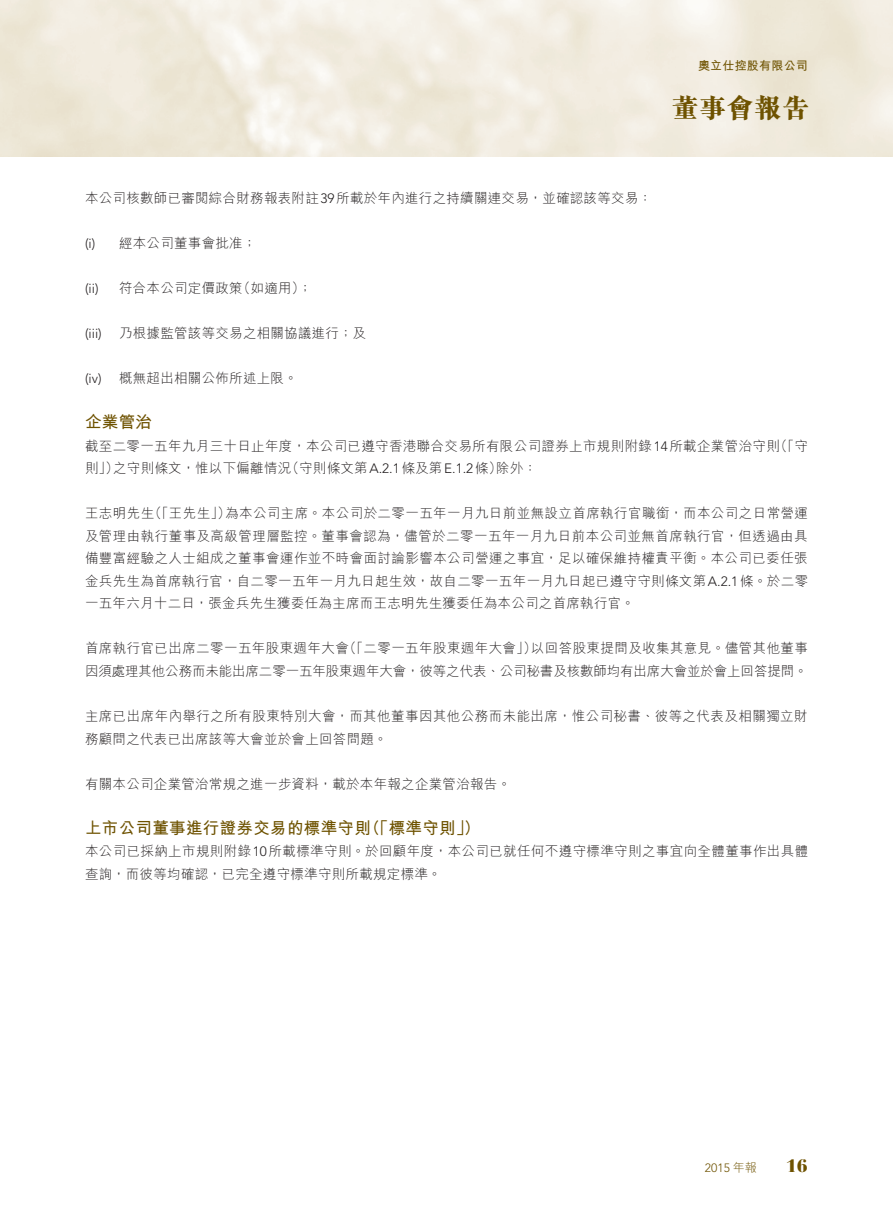
<style>
.page{position:relative;width:893px;height:1212px;background:#fff}
.page>*{position:absolute;margin:0;border:0;box-sizing:border-box;transform-origin:0 0}
.t1{font:800 27px "M Sung HK";letter-spacing:.02em;color:#6e5200}
.t2{font:900 18px "Bauer Bodoni Std";color:#6e5200}
._01_H1{font:700 16.5px "M Hei HK";letter-spacing:.02em;color:#6e5200}
._00_txt{font:300 13.5px/22.5px "M Hei HK";letter-spacing:.025em;color:#231f20}
._00_txt-2{font:300 13.5px/22.5px "M Hei HK";letter-spacing:-.01em;color:#231f20}
._00_txt-3{font:300 13.5px "Avenir LT Std";color:#231f20}
.t3{font:700 12px "M Hei HK";letter-spacing:.02em;color:#6e5200}
.t4{font:300 12px "Avenir LT Std";color:#6e5200}
.s1{font-family:"Avenir LT Std"}
.s2{font-family:"M Hei HK"}
</style>
<div class="page">
<p class="t3" style="left:698px;top:57px;width:111px">奧立仕控股有限公司</p>
<h1 class="t1" style="left:672px;top:94px;width:139px">董事會報告</h1>
<p class="_00_txt" style="left:85px;top:187px;width:568px">本公司核數師已審閱綜合財務報表附註<span class="s1">39</span>所載於年內進行之持續關連交易，並確認該等交易：</p>
<p class="_00_txt" style="left:119px;top:232px;width:139px">經本公司董事會批准;</p>
<p class="_00_txt-3" style="left:85px;top:236px;width:12px">)i(</p>
<p class="_00_txt-3" style="left:85px;top:281px;width:15px">)i i(</p>
<p class="_00_txt-3" style="left:85px;top:326px;width:18px">(iii)</p>
<p class="_00_txt" style="left:237px;top:277px;width:76px">（如適用 ;(</p>
<p class="_00_txt" style="left:119px;top:277px;width:125px">符合本公司定價政策</p>
<p class="_00_txt" style="left:119px;top:322px;width:249px">乃根據監管該等交易之相關協議進行；及</p>
<p class="_00_txt" style="left:119px;top:367px;width:180px">概無超出相關公佈所述上限。</p>
<p class="_00_txt-3" style="left:85px;top:371px;width:18px">i v( )</p>
<p class="_01_H1" style="left:85px;top:410px;width:68px">企業管治</p>
<p class="_00_txt" style="left:774px;top:434px;width:35px">（「守</p>
<p class="_00_txt" style="left:496px;top:434px;width:285px;text-indent:-411px">截至二零一五年九月三十日止年度，本公司已遵守香港聯合交易所有限公司證券上市規則附錄<span class="s1">14</span>所載企業管治守則除外：</p>
<p class="_00_txt" style="left:85px;top:457px;width:35px">則」）</p>
<p class="_00_txt" style="left:286px;top:457px;width:218px">（守則條文第<span class="s1">A.2.1</span>條及第<span class="s1">E.1.2</span>條）</p>
<p class="_00_txt" style="left:113px;top:457px;width:180px">之守則條文，惟以下偏離情況</p>
<p class="_00_txt" style="left:225px;top:502px;width:584px">為本公司主席。本公司於二零一五年一月九日前並無設立首席執行官職銜，而本公司之日常營運</p>
<p class="_00_txt" style="left:149px;top:502px;width:84px">（「王先生」）</p>
<p class="_00_txt" style="left:85px;top:502px;width:725px">王志明先生<br>及管理由執行董事及高級管理層監控。董事會認為，儘管於二零一五年一月九日前本公司並無首席執行官，但透過由具備豐富經驗之人士組成之董事會運作並不時會面討論影響本公司營運之事宜，足以確保維持權責平衡。本公司已委任張金兵先生為首席執行官，自二零一五年一月九日起生效，故自二零一五年一月九日起已遵守守則條文第<span class="s1">A.2.1</span>條。於二零一五年六月十二日，張金兵先生獲委任為主席而王志明先生獲委任為本公司之首席執行官。</p>
<p class="_00_txt" style="left:531px;top:637px;width:279px">以回答股東提問及收集其意見。儘管其他董事</p>
<p class="_00_txt-2" style="left:85px;top:637px;width:724px">首席執行官已出席二零一五年股東週年大會<br>因須處理其他公務而未能出席二零一五年股東週年大會，彼等之代表、公司秘書及核數師均有出席大會並於會上回答提問。</p>
<p class="_00_txt" style="left:85px;top:704px;width:724px">主席已出席年內舉行之所有股東特別大會，而其他董事因其他公務而未能出席，惟公司秘書、彼等之代表及相關獨立財務顧問之代表已出席該等大會並於會上回答問題。</p>
<p class="_00_txt" style="left:85px;top:772px;width:427px">有關本公司企業管治常規之進一步資料，載於本年報之企業管治報告。</p>
<p class="_01_H1" style="left:364px;top:815px;width:118px">（「標準守則 (「</p>
<p class="_00_txt" style="left:343px;top:637px;width:195px">（「二零一五年股東週年大會」）</p>
<p class="_01_H1" style="left:85px;top:815px;width:287px">上市公司董事進行證券交易的標準守則</p>
<p class="_00_txt" style="left:85px;top:839px;width:725px">本公司已採納上市規則附錄<span class="s1">10</span>所載標準守則。於回顧年度，本公司已就任何不遵守標準守則之事宜向全體董事作出具體查詢，而彼等均確認，已完全遵守標準守則所載規定標準。</p>
<p class="t4" style="left:705px;top:1161px;width:53px">2015 <span class="s2">年報</span></p>
<h2 class="t2" style="left:786px;top:1154px;width:24px">16</h2>
</div>
